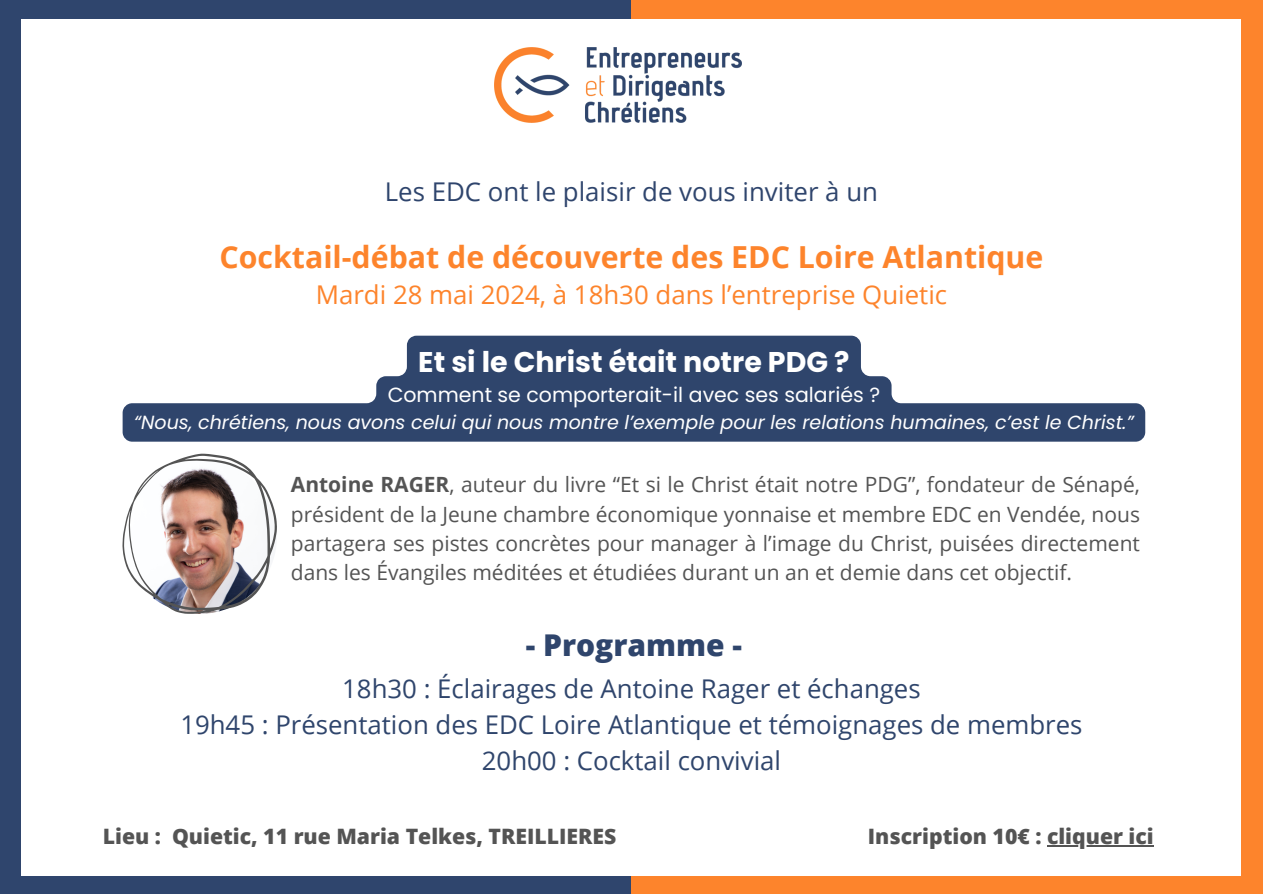
<style>
.page{position:relative;width:1263px;height:894px;background:#fff}
.page>*{position:absolute;margin:0;border:0;box-sizing:border-box;transform-origin:0 0}
.t1{font:700 30.3px "Open Sans";color:#fd842c}
.t2{font:800 30px "Open Sans";color:#2f456c}
.t3{font:700 28.5px "Poppins";color:#fff}
.t4{font:25.8px/36px "Open Sans";color:#2f456c;text-align:center}
.t5{font:25.8px "Open Sans";color:#fd842c}
.t6{font:25.8px "Open Sans";color:#2f456d}
.t7{font:800 21.15px "Open Sans";color:#545454}
.t8{font:21px/29.2px "Open Sans";color:#545454;text-align:justify}
.t9{font:20.55px "Poppins";color:#fff}
.t10{font:italic 19.05px "Poppins";color:#fff}
.s1{font-weight:700}
</style>
<div class="page">
<div style="left:0;top:0;width:631px;height:893px;background:#2f456d"></div>
<div style="left:631px;top:0;width:632px;height:893px;background:#fd842c"></div>
<div style="left:21px;top:20px;width:1220px;height:855px;background:#fff"></div>
<img style="left:495px;top:47px;width:246px;height:76px">
<img style="left:123px;top:453px;width:154px;height:160px">
<svg style="left:123px;top:335px;width:1022px;height:106px;fill:#2f456c"></svg>
<hr style="left:1047px;top:845px;width:107px;height:1px;background:#545454">
<p class="t6" style="left:385px;top:173px;width:495px">Les EDC ont le plaisir de vous inviter à un</p>
<p class="t1" style="left:219px;top:235px;width:825px">Cocktail-débat de découverte des EDC Loire Atlantique</p>
<p class="t5" style="left:316px;top:276px;width:633px">Mardi 28 mai 2024, à 18h30 dans l’entreprise Quietic</p>
<h4 class="t3" style="left:418px;top:342px;width:433px">Et si le Christ était notre PDG ?</h4>
<h4 class="t9" style="left:388px;top:380px;width:494px">Comment se comporterait-il avec ses salariés ?</h4>
<h4 class="t10" style="left:134px;top:409px;width:1001px">“Nous, chrétiens, nous avons celui qui nous montre l’exemple pour les relations humaines, c’est le Christ.”</h4>
<h4 class="t8" style="left:291px;top:469px;width:851px"><span class="s1">Antoine RAGER</span>, auteur du livre “Et si le Christ était notre PDG”, fondateur de Sénapé, président de la Jeune chambre économique yonnaise et membre EDC en Vendée, nous partagera ses pistes concrètes pour manager à l’image du Christ, puisées directement dans les Évangiles méditées et étudiées durant un an et demie dans cet objectif.</h4>
<h2 class="t2" style="left:526px;top:624px;width:218px">- Programme -</h2>
<h3 class="t4" style="left:180px;top:669px;width:904px">18h30 : Éclairages de Antoine Rager et échanges<br>19h45 : Présentation des EDC Loire Atlantique et témoignages de membres<br>20h00 : Cocktail convivial</h3>
<h3 class="t7" style="left:103px;top:821px;width:515px">Lieu : Quietic, 11 rue Maria Telkes, TREILLIERES</h3>
<h6 class="t7" style="left:868px;top:821px;width:287px">Inscription 10€ : cliquer ici</h6>
</div>
